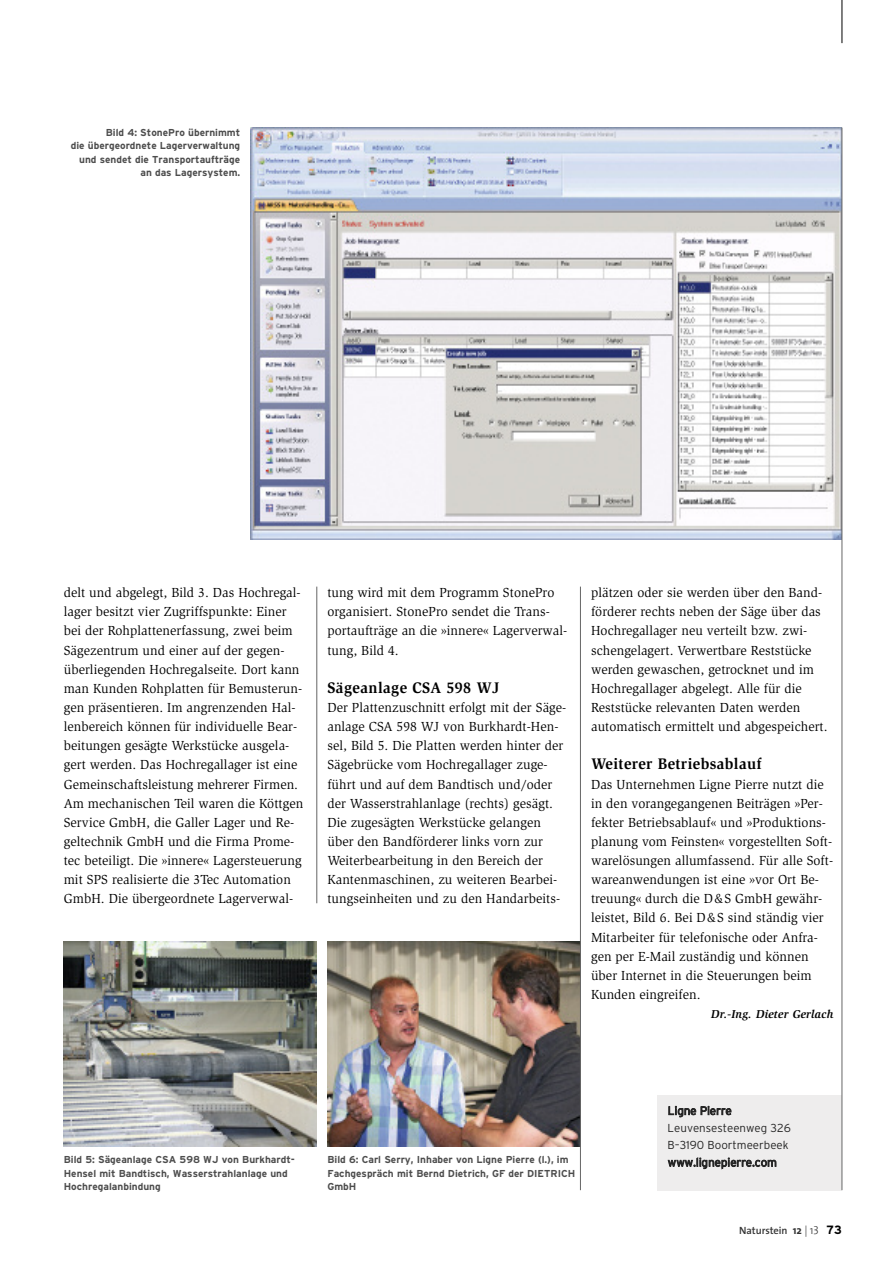
<style>
.page{position:relative;width:893px;height:1263px;background:#fff}
.page>*{position:absolute;margin:0;border:0;box-sizing:border-box;transform-origin:0 0}
.t1{font:700 15.75px "Slimbach Std";letter-spacing:.025em;color:#000;scale:.95 1}
.t2{font:13.5px/19.2px "Slimbach Std";letter-spacing:.005em;color:#000}
.t3{font:italic 700 11.7px "Slimbach Std";letter-spacing:.015em;color:#000}
.t4{font:300 11.55px/17.2px "Interstate";color:#262626}
.t5{font:600 10.5px "The Sans";letter-spacing:-.005em;color:#333}
.t6{font:700 10.05px/13.5px "Interstate";color:#4d4d4d}
.s1{font-weight:700;font-size:11.25px}
.s2{font-weight:300;font-size:11.25px}
.s3{font-family:"Interstate";font-weight:700;font-size:12px;color:#000}
</style>
<div class="page">
<div style="left:657px;top:1095px;width:185px;height:96px;background:#eeeded"></div>
<hr style="left:842px;top:0;width:1px;height:43px;background:#000">
<hr style="left:317px;top:587px;width:1px;height:316px;background:#666">
<img style="left:251px;top:128px;width:591px;height:412px">
<img style="left:64px;top:941px;width:253px;height:205px">
<img style="left:327px;top:941px;width:253px;height:205px">
<hr style="left:842px;top:128px;width:1px;height:1062px;background:#666">
<hr style="left:580px;top:587px;width:1px;height:603px;background:#666">
<p class="t6" style="left:71px;top:125px;width:171px;text-align:right">Bild 4: StonePro übernimmt<br>die übergeordnete Lagerverwaltung und sendet die Transportaufträge an das Lagersystem.</p>
<p class="t2" style="left:64px;top:584px;width:241px">delt und abgelegt, Bild 3. Das Hochregal&shy;lager besitzt vier Zugriffspunkte: Einer bei der Rohplattenerfassung, zwei beim Sägezentrum und einer auf der gegen&shy;überliegenden Hochregalseite. Dort kann man Kunden Rohplatten für Bemusterun&shy;gen präsentieren. Im angrenzenden Hal&shy;lenbereich können für individuelle Bear&shy;beitungen gesägte Werkstücke ausgela&shy;gert werden. Das Hochregallager ist eine Gemeinschaftsleistung mehrerer Firmen.<br>Am mechanischen Teil waren die Köttgen Service GmbH, die Galler Lager und Re&shy;geltechnik GmbH und die Firma Prome&shy;tec beteiligt. Die »innere« Lagersteuerung mit SPS realisierte die 3Tec Automation GmbH. Die übergeordnete Lagerverwal-</p>
<p class="t2" style="left:327px;top:584px;width:241px">tung wird mit dem Programm StonePro organisiert. StonePro sendet die Trans&shy;portaufträge an die »innere« Lagerverwal&shy;tung, Bild 4.</p>
<p class="t1" style="left:327px;top:681px;width:183px">Sägeanlage CSA 598 WJ</p>
<p class="t2" style="left:327px;top:699px;width:240px">Der Plattenzuschnitt erfolgt mit der Säge&shy;anlage CSA 598 WJ von Burkhardt-Hen&shy;sel, Bild 5. Die Platten werden hinter der Sägebrücke vom Hochregallager zuge&shy;führt und auf dem Bandtisch und/oder der Wasserstrahlanlage (rechts) gesägt.<br>Die zugesägten Werkstücke gelangen über den Bandförderer links vorn zur Weiterbearbeitung in den Bereich der Kantenmaschinen, zu weiteren Bearbei&shy;tungseinheiten und zu den Handarbeits-</p>
<p class="t2" style="left:591px;top:584px;width:238px">plätzen oder sie werden über den Band&shy;förderer rechts neben der Säge über das Hochregallager neu verteilt bzw. zwi&shy;schengelagert. Verwertbare Reststücke werden gewaschen, getrocknet und im Hochregallager abgelegt. Alle für die Reststücke relevanten Daten werden automatisch ermittelt und abgespeichert.</p>
<p class="t1" style="left:591px;top:758px;width:181px">Weiterer Betriebsablauf</p>
<p class="t2" style="left:591px;top:775px;width:244px">Das Unternehmen Ligne Pierre nutzt die in den vorangegangenen Beiträgen »Per&shy;fekter Betriebsablauf« und »Produktions&shy;planung vom Feinsten« vorgestellten Soft&shy;warelösungen allumfassend. Für alle Soft&shy;wareanwendungen ist eine »vor Ort Be&shy;treuung« durch die D&amp;S GmbH gewähr&shy;leistet, Bild 6. Bei D&amp;S sind ständig vier Mitarbeiter für telefonische oder Anfra&shy;gen per E-Mail zuständig und können über Internet in die Steuerungen beim Kunden eingreifen.</p>
<p class="t3" style="left:711px;top:1009px;width:124px">Dr.-Ing. Dieter Gerlach</p>
<p class="t6" style="left:64px;top:1153px;width:233px">Bild 5: Sägeanlage CSA 598 WJ von Burkhardt-<br>Hensel mit Bandtisch, Wasserstrahlanlage und<br>Hochregalanbindung</p>
<p class="t6" style="left:327px;top:1153px;width:249px">Bild 6: Carl Serry, Inhaber von Ligne Pierre (l.), im<br>Fachgespräch mit Bernd Dietrich, GF der DIETRICH<br>GmbH</p>
<p class="t4" style="left:668px;top:1102px;width:125px">Ligne Pierre<br>Leuvensesteenweg 326<br>B–3190 Boortmeerbeek www.lignepierre.com</p>
<p class="t5" style="left:739px;top:1226px;width:104px">Naturstein <span class="s1">12</span> <span class="s2">| 1</span><sup>3</sup> <span class="s3">73</span></p>
</div>
